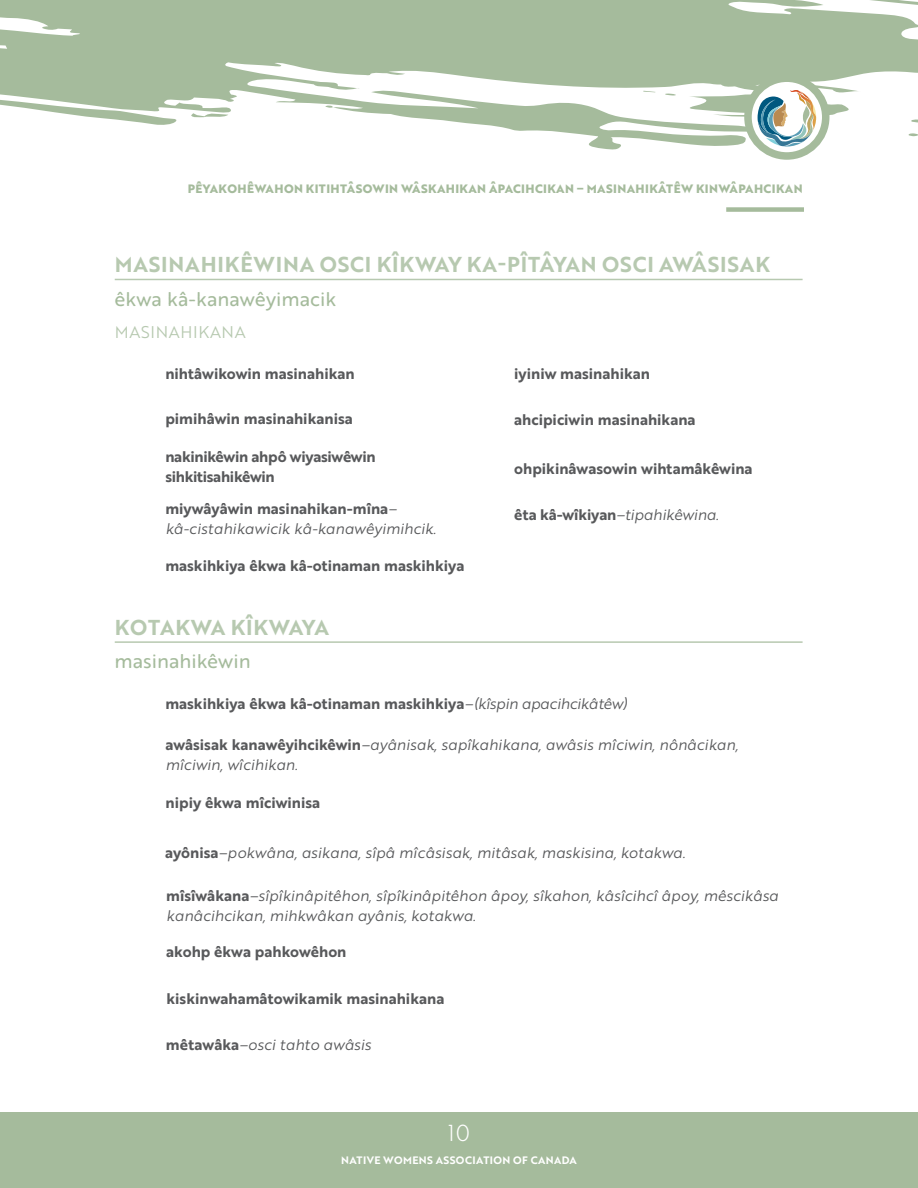
<style>
.page{position:relative;width:918px;height:1188px;background:#fff}
.page>*{position:absolute;margin:0;border:0;box-sizing:border-box;transform-origin:0 0}
.t1{font:22.5px "Brother 1816 Light";color:#fff}
.t2{font:21px "Brother 1816 Bold";letter-spacing:.04em;color:#b7c9b0}
.t3{font:19.5px "Brother 1816 Printed";color:#a5bb9c}
.t4{font:16.5px "Brother 1816 Book";letter-spacing:.04em;color:#b7c9b0}
.t5{font:15px/19.5px "Brother 1816 Book Italic";color:#58595b}
.t6{font:15px "Brother 1816 Bold";color:#58595b}
.t7{font:15px/19.5px "Brother 1816 Bold";letter-spacing:-.02em;color:#58595b}
.t8{font:700 11.85px "Brother 1816 Extra";letter-spacing:.035em;color:#a5bb9c}
.t9{font:10.5px "Brother 1816 Bold";letter-spacing:.04em;color:#fff}
.s1{font-family:"Brother 1816 Book Italic"}
.s2{font-family:"Brother 1816 Bold"}
</style>
<div class="page">
<hr style="left:115px;top:279px;width:688px;height:1px;background:#b7c9b0">
<hr style="left:115px;top:641px;width:688px;height:2px;background:#b7c9b0">
<div style="left:0;top:1112px;width:918px;height:76px;background:#a5bb9c"></div>
<svg style="left:0;top:0;width:918px;height:150px;fill:#a5bb9c"></svg>
<svg style="left:908px;top:133px;width:10px;height:3px"></svg>
<svg style="left:643px;top:91px;width:12px;height:1px"></svg>
<svg style="left:664px;top:93px;width:12px;height:3px"></svg>
<svg style="left:191px;top:112px;width:37px;height:7px"></svg>
<svg style="left:325px;top:105px;width:9px;height:3px"></svg>
<div style="left:726px;top:207px;width:78px;height:5px;background:#a5bb9c"></div>
<svg style="left:748px;top:78px;width:78px;height:78px"></svg>
<div style="left:744px;top:74px;width:86px;height:86px;border:8px solid #a5bb9c;border-radius:50%"></div>
<div style="left:754px;top:84px;width:66px;height:66px;background:#fff;border-radius:50%"></div>
<svg style="left:685px;top:90px;width:169px;height:56px"></svg>
<p class="t8" style="left:188px;top:180px;width:616px">PÊYAKOHÊWAHON KITIHTÂSOWIN WÂSKAHIKAN ÂPACIHCIKAN – MASINAHIKÂTÊW KINWÂPAHCIKAN</p>
<h2 class="t2" style="left:115px;top:248px;width:657px">MASINAHIKÊWINA OSCI KÎKWAY KA-PÎTÂYAN OSCI AWÂSISAK</h2>
<h3 class="t3" style="left:114px;top:284px;width:223px">êkwa kâ-kanawêyimacik</h3>
<p class="t4" style="left:115px;top:319px;width:133px">MASINAHIKANA</p>
<p class="t6" style="left:165px;top:362px;width:191px">nihtâwikowin masinahikan</p>
<p class="t6" style="left:514px;top:362px;width:137px">iyiniw masinahikan</p>
<p class="t6" style="left:165px;top:407px;width:189px">pimihâwin masinahikanisa</p>
<p class="t6" style="left:514px;top:408px;width:183px">ahcipiciwin masinahikana</p>
<p class="t6" style="left:514px;top:457px;width:240px">ohpikinâwasowin wihtamâkêwina</p>
<p class="t7" style="left:165px;top:447px;width:212px">nakinikêwin ahpô wiyasiwêwin sihkitisahikêwin</p>
<p class="t6" style="left:165px;top:497px;width:233px">miywâyâwin masinahikan-mîna<span class="s1">–</span></p>
<p class="t5" style="left:514px;top:505px;width:206px"><span class="s2">êta kâ-wîkiyan</span>–tipahikêwina.</p>
<p class="t5" style="left:165px;top:518px;width:272px">kâ-cistahikawicik kâ-kanawêyimihcik.</p>
<p class="t6" style="left:165px;top:554px;width:301px">maskihkiya êkwa kâ-otinaman maskihkiya</p>
<h2 class="t2" style="left:115px;top:611px;width:216px">KOTAKWA KÎKWAYA</h2>
<h3 class="t3" style="left:114px;top:647px;width:138px">masinahikêwin</h3>
<p class="t6" style="left:165px;top:692px;width:463px">maskihkiya êkwa kâ-otinaman maskihkiya<span class="s1">–(kîspin apacihcikâtêw)</span></p>
<p class="t5" style="left:165px;top:735px;width:574px"><span class="s2">awâsisak kanawêyihcikêwin</span>–ayânisak, sapîkahikana, awâsis mîciwin, nônâcikan, mîciwin, wîcihikan.</p>
<p class="t6" style="left:166px;top:791px;width:156px">nipiy êkwa mîciwinisa</p>
<p class="t5" style="left:165px;top:842px;width:522px"><span class="s2">ayônisa</span>–pokwâna, asikana, sîpâ mîcâsisak, mitâsak, maskisina, kotakwa.</p>
<p class="t5" style="left:166px;top:886px;width:614px"><span class="s2">mîsîwâkana</span>–sîpîkinâpitêhon, sîpîkinâpitêhon âpoy, sîkahon, kâsîcihcî âpoy, mêscikâsa kanâcihcikan, mihkwâkan ayânis, kotakwa.</p>
<p class="t6" style="left:166px;top:941px;width:182px">akohp êkwa pahkowêhon</p>
<p class="t6" style="left:167px;top:988px;width:279px">kiskinwahamâtowikamik masinahikana</p>
<p class="t5" style="left:166px;top:1034px;width:207px"><span class="s2">mêtawâka</span>–osci tahto awâsis</p>
<h1 class="t1" style="left:448px;top:1116px;width:24px">10</h1>
<p class="t9" style="left:341px;top:1152px;width:237px">NATIVE WOMENS ASSOCIATION OF CANADA</p>
</div>
